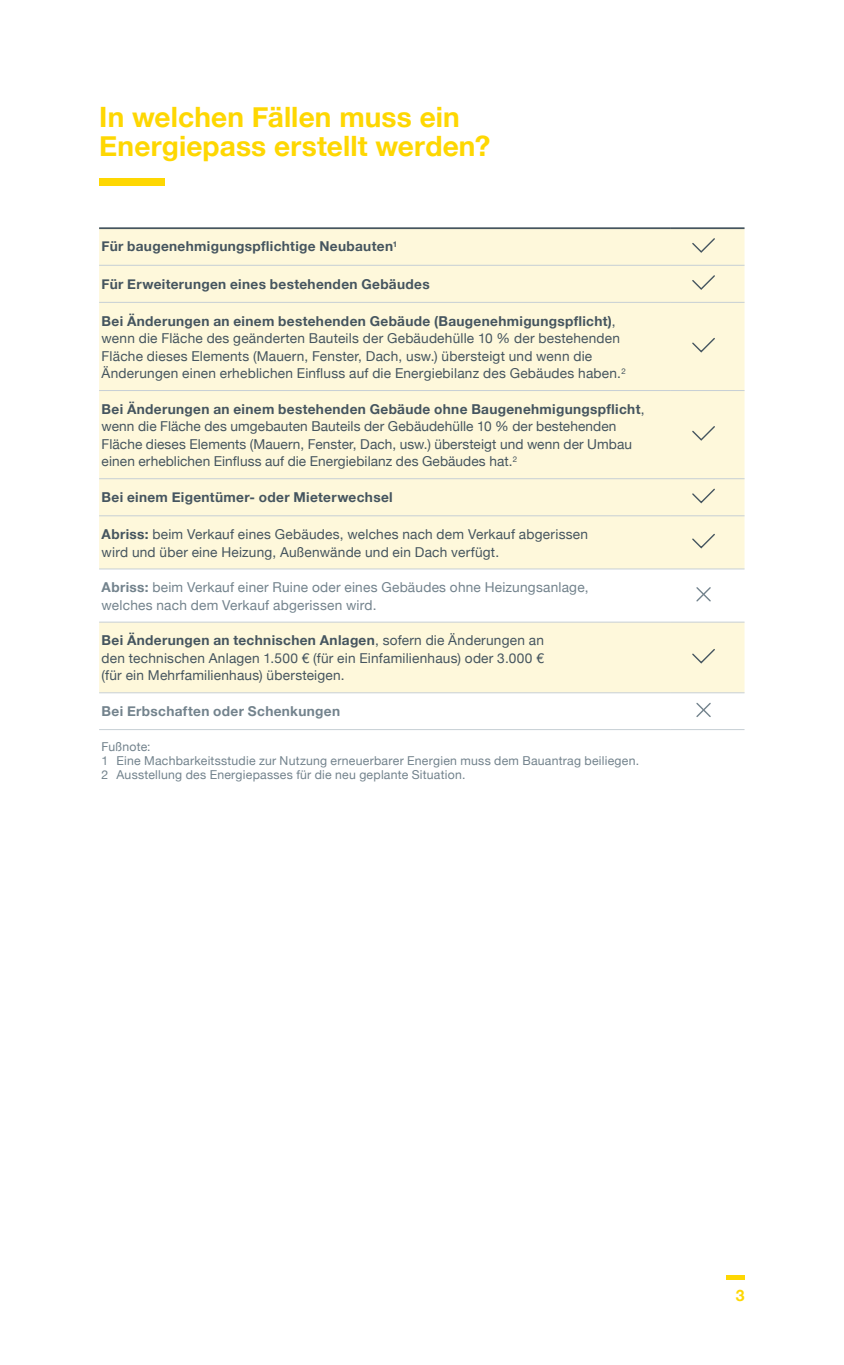
<style>
.page{position:relative;width:844px;height:1365px;background:#fff}
.page>*{position:absolute;margin:0;border:0;box-sizing:border-box;transform-origin:0 0}
.t1{font:700 28px/29.8px "Helvetica Neue";letter-spacing:.005em;color:#fed702}
.t2{font:700 15.75px "Helvetica Neue";color:#fed702}
.t3{font:13.65px/17.5px "Helvetica Neue";letter-spacing:.015em;color:#45555f}
.t4{font:700 13.65px "Helvetica Neue";letter-spacing:.025em;color:#45555f}
.t5{font:13.65px/17.5px "Helvetica Neue";letter-spacing:.015em;color:#73838d}
.t6{font:700 13.65px "Helvetica Neue";letter-spacing:.025em;color:#73838d}
.texte_7{font:12.25px "Helvetica Neue";letter-spacing:.02em;color:#73838d}
.s1{font-weight:700}
</style>
<div class="page">
<hr style="left:725px;top:1275px;width:19px;height:4px;background:#fed702">
<div style="left:99px;top:178px;width:66px;height:8px;background:#fed702"></div>
<svg style="left:99px;top:229px;width:645px;height:463px;fill:#fef8db"></svg>
<hr style="left:670px;top:265px;width:74px;height:1px;background:#c6cfd5">
<hr style="left:99px;top:302px;width:571px;height:1px;background:#c6cfd5">
<hr style="left:670px;top:302px;width:74px;height:1px;background:#c6cfd5">
<hr style="left:99px;top:390px;width:571px;height:1px;background:#c6cfd5">
<hr style="left:670px;top:390px;width:74px;height:1px;background:#c6cfd5">
<hr style="left:99px;top:478px;width:571px;height:1px;background:#c6cfd5">
<hr style="left:670px;top:478px;width:74px;height:1px;background:#c6cfd5">
<hr style="left:99px;top:515px;width:571px;height:1px;background:#c6cfd5">
<hr style="left:670px;top:515px;width:74px;height:1px;background:#c6cfd5">
<hr style="left:99px;top:568px;width:571px;height:1px;background:#c6cfd5">
<hr style="left:670px;top:568px;width:74px;height:1px;background:#c6cfd5">
<hr style="left:99px;top:621px;width:571px;height:1px;background:#c6cfd5">
<hr style="left:670px;top:621px;width:74px;height:1px;background:#c6cfd5">
<hr style="left:99px;top:692px;width:571px;height:1px;background:#c6cfd5">
<hr style="left:670px;top:692px;width:74px;height:1px;background:#c6cfd5">
<hr style="left:99px;top:227px;width:571px;height:2px;background:#45555f">
<hr style="left:670px;top:227px;width:74px;height:2px;background:#45555f">
<hr style="left:99px;top:729px;width:571px;height:1px;background:#c6cfd5">
<hr style="left:670px;top:729px;width:74px;height:1px;background:#c6cfd5">
<hr style="left:99px;top:265px;width:571px;height:1px;background:#c6cfd5">
<svg style="left:690px;top:237px;width:26px;height:17px"></svg>
<svg style="left:690px;top:274px;width:26px;height:17px"></svg>
<svg style="left:690px;top:336px;width:26px;height:17px"></svg>
<svg style="left:690px;top:424px;width:26px;height:17px"></svg>
<svg style="left:690px;top:487px;width:26px;height:17px"></svg>
<svg style="left:690px;top:532px;width:26px;height:17px"></svg>
<svg style="left:695px;top:585px;width:17px;height:17px"></svg>
<svg style="left:690px;top:647px;width:26px;height:17px"></svg>
<svg style="left:696px;top:702px;width:15px;height:15px"></svg>
<p class="t1" style="left:99px;top:102px;width:392px">In welchen Fällen muss ein<br>Energiepass erstellt werden?</p>
<p class="t4" style="left:102px;top:236px;width:297px">Für baugenehmigungspflichtige Neubauten<sup>1</sup></p>
<p class="t4" style="left:102px;top:273px;width:329px">Für Erweiterungen eines bestehenden Gebäudes</p>
<p class="t3" style="left:102px;top:313px;width:525px"><span class="s1">Bei Änderungen an einem bestehenden Gebäude (Baugenehmigungspflicht)</span>, wenn die Fläche des geänderten Bauteils der Gebäudehülle 10 % der bestehenden Fläche dieses Elements (Mauern, Fenster, Dach, usw.) übersteigt und wenn die Änderungen einen erheblichen Einfluss auf die Energiebilanz des Gebäudes haben.<sup>2</sup></p>
<p class="t3" style="left:102px;top:401px;width:544px"><span class="s1">Bei Änderungen an einem bestehenden Gebäude ohne Baugenehmigungspflicht</span>, wenn die Fläche des umgebauten Bauteils der Gebäudehülle 10 % der bestehenden Fläche dieses Elements (Mauern, Fenster, Dach, usw.) übersteigt und wenn der Umbau einen erheblichen Einfluss auf die Energiebilanz des Gebäudes hat.<sup>2</sup></p>
<p class="t4" style="left:102px;top:486px;width:292px">Bei einem Eigentümer- oder Mieterwechsel</p>
<p class="t3" style="left:102px;top:526px;width:488px"><span class="s1">Abriss:</span> beim Verkauf eines Gebäudes, welches nach dem Verkauf abgerissen wird und über eine Heizung, Außenwände und ein Dach verfügt.</p>
<p class="t5" style="left:102px;top:579px;width:488px"><span class="s1">Abriss:</span> beim Verkauf einer Ruine oder eines Gebäudes ohne Heizungsanlage, welches nach dem Verkauf abgerissen wird.</p>
<p class="t3" style="left:102px;top:632px;width:444px;text-align:justify"><span class="s1">Bei Änderungen an technischen Anlagen</span>, sofern die Änderungen an den technischen Anlagen 1.500 € (für ein Einfamilienhaus) oder 3.000 € (für ein Mehrfamilienhaus) übersteigen.</p>
<p class="t6" style="left:102px;top:700px;width:240px">Bei Erbschaften oder Schenkungen</p>
<p class="texte_7" style="left:102px;top:738px;width:51px">Fußnote:</p>
<p class="texte_7" style="left:102px;top:752px;width:539px">1 Eine Machbarkeitsstudie zur Nutzung erneuerbarer Energien muss dem Bauantrag beiliegen.</p>
<p class="texte_7" style="left:102px;top:766px;width:365px">2 Ausstellung des Energiepasses für die neu geplante Situation.</p>
<p class="t2" style="left:735px;top:1282px;width:10px">3</p>
</div>
